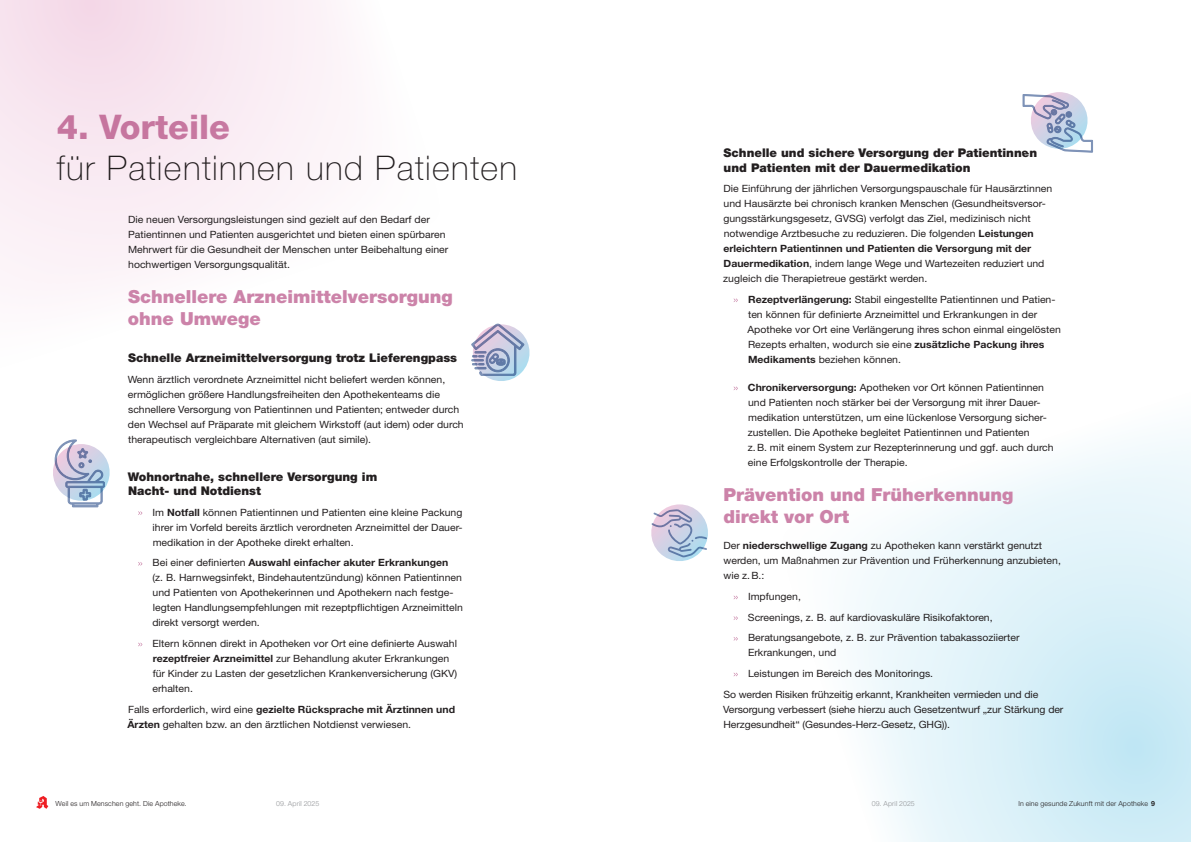
<style>
.page{position:relative;width:1191px;height:842px;background:#fff}
.page>*{position:absolute;margin:0;border:0;box-sizing:border-box;transform-origin:0 0}
.t1{font:100 34px "Helvetica Neue LT Std";letter-spacing:.04em;color:#231f20}
.t2{font:800 34px "Helvetica Neue LT Std";color:#cc83a9}
.t3{font:900 18px/22px "Helvetica Neue LT Std";color:#cc83a9}
.t4{font:900 12px/14px "Helvetica Neue LT Std";color:#231f20}
.t5{font:10px/15px "Helvetica Neue LT Std";color:#231f20;scale:1.05 1}
.t6{font:300 7px "Helvetica Neue LT Std";letter-spacing:.02em;color:#231f20}
.t7{font:300 7px "Helvetica Neue LT Std";letter-spacing:.02em;color:#939598}
.s1{font-weight:300;font-size:13px;color:#fff}
.s2{font-weight:700}
</style>
<div class="page">
<svg style="left:0;top:0;width:342px;height:284px;fill:#faedf4"></svg>
<svg style="left:853px;top:437px;width:338px;height:405px"></svg>
<svg style="left:53px;top:440px;width:57px;height:67px"></svg>
<svg style="left:36px;top:796px;width:12px;height:13px"></svg>
<svg style="left:1022px;top:92px;width:71px;height:61px"></svg>
<svg style="left:471px;top:324px;width:59px;height:57px"></svg>
<svg style="left:651px;top:504px;width:57px;height:57px"></svg>
<h1 class="t2" style="left:57px;top:107px;width:175px">4. Vorteile</h1>
<h1 class="t1" style="left:57px;top:148px;width:462px">für Patientinnen und Patienten</h1>
<p class="t5" style="left:128px;top:212px;width:306px">Die neuen Versorgungsleistungen sind gezielt auf den Bedarf der Patientinnen und Patienten ausgerichtet und bieten einen spürbaren Mehrwert für die Gesundheit der Menschen unter Beibehaltung einer hochwertigen Versorgungsqualität.</p>
<h2 class="t3" style="left:128px;top:286px;width:326px">Schnellere Arzneimittelversorgung ohne Umwege</h2>
<p class="t4" style="left:128px;top:351px;width:330px">Schnelle Arzneimittelversorgung trotz Lieferengpass</p>
<p class="t5" style="left:128px;top:371px;width:321px">Wenn ärztlich verordnete Arzneimittel nicht beliefert werden können, ermöglichen größere Handlungsfreiheiten den Apothekenteams die schnellere Versorgung von Patientinnen und Patienten; entweder durch den Wechsel auf Präparate mit gleichem Wirkstoff (aut idem) oder durch therapeutisch vergleichbare Alternativen (aut simile).</p>
<p class="t4" style="left:128px;top:470px;width:251px">Wohnortnahe, schnellere Versorgung im<br>Nacht- und Notdienst</p>
<p class="t5" style="left:153px;top:504px;width:297px;text-align:justify;text-indent:-15px"><span class="s1">»</span> Im <span class="s2">Notfall</span> können Patientinnen und Patienten eine kleine Packung ihrer im Vorfeld bereits ärztlich verordneten Arzneimittel der Dauer&shy;medikation in der Apotheke direkt erhalten.</p>
<p class="t5" style="left:152px;top:555px;width:297px;text-indent:-15px"><span class="s1">»</span> Bei einer definierten <span class="s2">Auswahl einfacher akuter Erkrankungen<br></span>(z. B. Harnwegsinfekt, Bindehautentzündung) können Patientinnen und Patienten von Apothekerinnen und Apothekern nach festge&shy;legten Handlungsempfehlungen mit rezeptpflichtigen Arzneimitteln direkt versorgt werden.</p>
<p class="t5" style="left:152px;top:636px;width:292px;text-indent:-15px"><span class="s1">»</span> Eltern können direkt in Apotheken vor Ort eine definierte Auswahl <span class="s2">rezeptfreier Arzneimittel</span> zur Behandlung akuter Erkrankungen für Kinder zu Lasten der gesetzlichen Krankenversicherung (GKV) erhalten.</p>
<p class="t5" style="left:127px;top:701px;width:313px">Falls erforderlich, wird eine <span class="s2">gezielte Rücksprache mit Ärztinnen und<br>Ärzten</span> gehalten bzw. an den ärztlichen Notdienst verwiesen.</p>
<p class="t4" style="left:723px;top:146px;width:315px">Schnelle und sichere Versorgung der Patientinnen und Patienten mit der Dauermedikation</p>
<p class="t5" style="left:723px;top:181px;width:315px">Die Einführung der jährlichen Versorgungspauschale für Hausärztinnen und Hausärzte bei chronisch kranken Menschen (Gesundheitsversor&shy;gungsstärkungsgesetz, GVSG) verfolgt das Ziel, medizinisch nicht notwendige Arztbesuche zu reduzieren. Die folgenden <span class="s2">Leistungen erleichtern Patientinnen und Patienten die Versorgung mit der Dauermedikation</span>, indem lange Wege und Wartezeiten reduziert und zugleich die Therapietreue gestärkt werden.</p>
<p class="t5" style="left:747px;top:292px;width:300px;text-indent:-15px"><span class="s1">»</span> <span class="s2">Rezeptverlängerung:</span> Stabil eingestellte Patientinnen und Patien&shy;ten können für definierte Arzneimittel und Erkrankungen in der Apotheke vor Ort eine Verlängerung ihres schon einmal eingelösten Rezepts erhalten, wodurch sie eine <span class="s2">zusätzliche Packung ihres Medikaments</span> beziehen können.</p>
<p class="t5" style="left:747px;top:380px;width:293px;text-indent:-15px"><span class="s1">»</span> <span class="s2">Chronikerversorgung:</span> Apotheken vor Ort können Patientinnen und Patienten noch stärker bei der Versorgung mit ihrer Dauer&shy;medikation unterstützen, um eine lückenlose Versorgung sicher&shy;zustellen. Die Apotheke begleitet Patientinnen und Patienten<br>z.B. mit einem System zur Rezepterinnerung und ggf. auch durch eine Erfolgskontrolle der Therapie.</p>
<h2 class="t3" style="left:723px;top:483px;width:292px">Prävention und Früherkennung direkt vor Ort</h2>
<p class="t5" style="left:723px;top:538px;width:323px">Der <span class="s2">niederschwellige Zugang</span> zu Apotheken kann verstärkt genutzt werden, um Maßnahmen zur Prävention und Früherkennung anzubieten, wie z.B.:</p>
<p class="t5" style="left:733px;top:586px;width:274px;line-height:20.7px"><span class="s1">»</span> Impfungen,<br><span class="s1">»</span> Screenings, z. B. auf kardiovaskuläre Risikofaktoren,<br><span class="s1">»</span> Beratungsangebote, z. B. zur Prävention tabakassoziierter</p>
<p class="t5" style="left:748px;top:645px;width:86px">Erkrankungen, und</p>
<p class="t5" style="left:733px;top:666px;width:192px"><span class="s1">»</span> Leistungen im Bereich des Monitorings.</p>
<p class="t5" style="left:723px;top:686px;width:301px">So werden Risiken frühzeitig erkannt, Krankheiten vermieden und die</p>
<p class="t5" style="left:723px;top:701px;width:325px">Versorgung verbessert (siehe hierzu auch Gesetzentwurf „zur Stärkung der<br>Herzgesundheit“ (Gesundes-Herz-Gesetz, GHG)).</p>
<p class="t6" style="left:56px;top:799px;width:133px">Weil es um Menschen geht. Die Apotheke.</p>
<p class="t7" style="left:276px;top:799px;width:45px">09. April 2025</p>
<p class="t7" style="left:871px;top:799px;width:45px">09. April 2025</p>
<p class="t6" style="left:1018px;top:799px;width:138px">In eine gesunde Zukunft mit der Apotheke <span class="s2">9</span></p>
</div>
